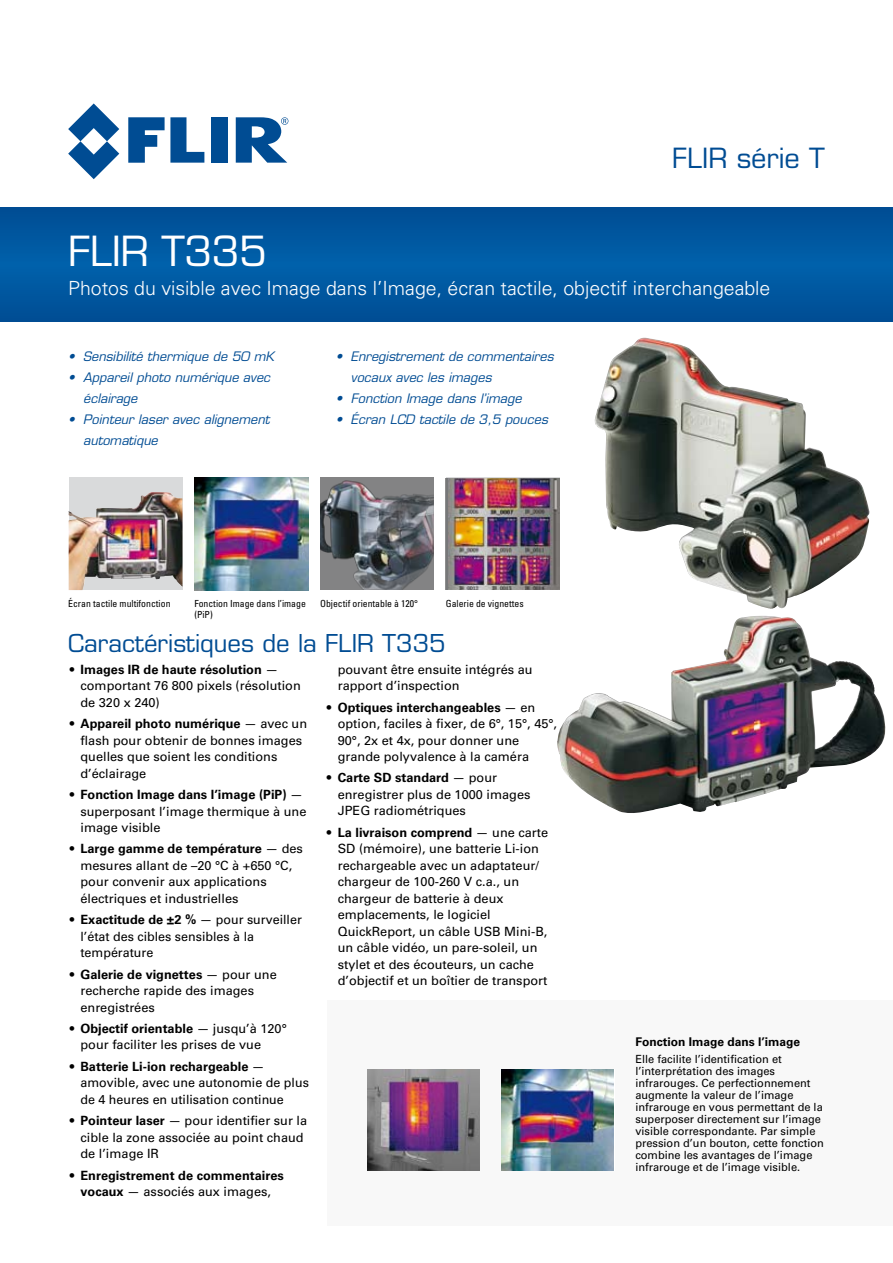
<style>
.page{position:relative;width:893px;height:1263px;background:#fff}
.page>*{position:absolute;margin:0;border:0;box-sizing:border-box;transform-origin:0 0}
.t1{font:40.5px "Eurostile LT Std";letter-spacing:-.015em;color:#fff}
.t2{font:27.15px "Eurostile LT Std";color:#004c93}
.t3{font:24px "Eurostile LT Std";color:#004c93}
.t4{font:300 19.5px "Univers LT Std";color:#fff}
.t5{font:12.75px/16.5px "Univers LT Std";color:#000}
.t6{font:italic 12.75px/21px "Eurostile LT Std";color:#004c93}
.t7{font:700 12.75px/16.5px "Univers LT Std";color:#000;text-align:center}
.t8{font:700 12px "Univers LT Std";color:#000}
.t9{font:11.25px/12px "Univers LT Std";color:#000}
.t10{font:condensed 9.75px/11.2px "Univers LT Std";color:#000}
.s1{font-weight:700}
.s2{font-weight:400}
</style>
<div class="page">
<div style="left:69px;top:478px;width:113px;height:112px;background:#d9dadb"></div>
<img style="left:69px;top:492px;width:113px;height:98px">
<img style="left:448px;top:478px;width:112px;height:112px">
<img style="left:194px;top:478px;width:114px;height:112px">
<img style="left:320px;top:478px;width:114px;height:112px">
<div style="left:328px;top:1000px;width:565px;height:225px;background:#f8f8f8"></div>
<img style="left:367px;top:1069px;width:112px;height:102px">
<img style="left:502px;top:1069px;width:112px;height:102px">
<div style="left:0;top:208px;width:893px;height:114px;background:#00579f"></div>
<svg style="left:128px;top:117px;width:76px;height:46px"></svg>
<div style="left:212px;top:117px;width:16px;height:46px;background:#004c93"></div>
<svg style="left:68px;top:103px;width:51px;height:76px"></svg>
<svg style="left:236px;top:117px;width:52px;height:46px"></svg>
<img style="left:594px;top:338px;width:276px;height:271px">
<img style="left:557px;top:616px;width:329px;height:197px">
<h2 class="t2" style="left:672px;top:142px;width:154px">FLIR série T</h2>
<h1 class="t1" style="left:68px;top:227px;width:200px">FLIR T335</h1>
<h3 class="t4" style="left:68px;top:276px;width:704px">Photos du visible avec Image dans l’Image, écran tactile, objectif interchangeable</h3>
<p class="t6" style="left:68px;top:346px;width:207px">• Sensibilité thermique de 50 mK</p>
<p class="t6" style="left:83px;top:367px;width:188px;text-indent:-15px">• Appareil photo numérique avec éclairage</p>
<p class="t6" style="left:83px;top:409px;width:188px;text-indent:-15px">• Pointeur laser avec alignement automatique</p>
<p class="t6" style="left:351px;top:346px;width:204px;text-indent:-15px">• Enregistrement de commentaires vocaux avec les images</p>
<p class="t6" style="left:336px;top:388px;width:187px">• Fonction Image dans l’image</p>
<p class="t6" style="left:336px;top:409px;width:213px">• Écran LCD tactile de 3,5 pouces</p>
<p class="t10" style="left:68px;top:597px;width:104px">Écran tactile multifonction</p>
<p class="t10" style="left:194px;top:597px;width:113px">Fonction Image dans l’image (PiP)</p>
<p class="t10" style="left:320px;top:597px;width:100px">Objectif orientable à 120°</p>
<p class="t10" style="left:446px;top:597px;width:79px">Galerie de vignettes</p>
<h3 class="t3" style="left:68px;top:628px;width:379px">Caractéristiques de la FLIR T335</h3>
<p class="t5" style="left:80px;top:661px;width:222px;text-indent:-11px"><span class="s1">• Images IR de haute résolution</span> — comportant 76 800 pixels (résolution de 320 x 240)</p>
<p class="t5" style="left:80px;top:715px;width:228px;text-indent:-11px"><span class="s1">• Appareil photo numérique</span> — avec un flash pour obtenir de bonnes images quelles que soient les conditions d’éclairage</p>
<p class="t5" style="left:80px;top:786px;width:227px;text-indent:-11px"><span class="s1">• Fonction Image dans l’image (PiP)</span> — superposant l’image thermique à une image visible</p>
<p class="t5" style="left:80px;top:841px;width:224px;text-indent:-11px"><span class="s1">• Large gamme de température</span> — des mesures allant de –20 °C à +650 °C, pour convenir aux applications électriques et industrielles</p>
<p class="t5" style="left:80px;top:911px;width:223px;text-indent:-11px"><span class="s1">• Exactitude de ±2 %</span> — pour surveiller l’état des cibles sensibles à la température</p>
<p class="t5" style="left:80px;top:966px;width:198px;text-indent:-11px"><span class="s1">• Galerie de vignettes</span> — pour une recherche rapide des images enregistrées</p>
<p class="t5" style="left:80px;top:1020px;width:208px;text-indent:-11px"><span class="s1">• Objectif orientable</span> — jusqu’à 120° pour faciliter les prises de vue</p>
<p class="t5" style="left:80px;top:1058px;width:230px;text-indent:-11px"><span class="s1">• Batterie Li-ion rechargeable</span> — amovible, avec une autonomie de plus de 4 heures en utilisation continue</p>
<p class="t5" style="left:80px;top:1112px;width:228px;text-indent:-11px"><span class="s1">• Pointeur laser</span> — pour identifier sur la cible la zone associée au point chaud de l’image IR</p>
<p class="t7" style="left:70px;top:1167px;width:216px">• Enregistrement de commentaires vocaux <span class="s2">— associés aux images,</span></p>
<p class="t5" style="left:338px;top:661px;width:196px">pouvant être ensuite intégrés au rapport d’inspection</p>
<p class="t5" style="left:338px;top:699px;width:221px;text-indent:-11px"><span class="s1">• Optiques interchangeables</span> — en option, faciles à fixer, de 6°, 15°, 45°, 90°, 2x et 4x, pour donner une grande polyvalence à la caméra</p>
<p class="t5" style="left:338px;top:770px;width:194px;text-indent:-11px"><span class="s1">• Carte SD standard</span> — pour enregistrer plus de 1000 images<br>JPEG radiométriques</p>
<p class="t5" style="left:338px;top:824px;width:212px;text-indent:-11px"><span class="s1">• La livraison comprend</span> — une carte<br>SD (mémoire), une batterie Li-ion rechargeable avec un adaptateur/ chargeur de 100-260 V c.a., un chargeur de batterie à deux emplacements, le logiciel<br>QuickReport, un câble USB Mini-B, un câble vidéo, un pare-soleil, un stylet et des écouteurs, un cache d’objectif et un boîtier de transport</p>
<p class="t8" style="left:635px;top:1035px;width:166px">Fonction Image dans l’image</p>
<p class="t9" style="left:635px;top:1053px;width:190px">Elle facilite l’identification et l’interprétation des images infrarouges. Ce perfectionnement augmente la valeur de l’image infrarouge en vous permettant de la superposer directement sur l’image visible correspondante. Par simple pression d’un bouton, cette fonction combine les avantages de l’image infrarouge et de l’image visible.</p>
</div>
